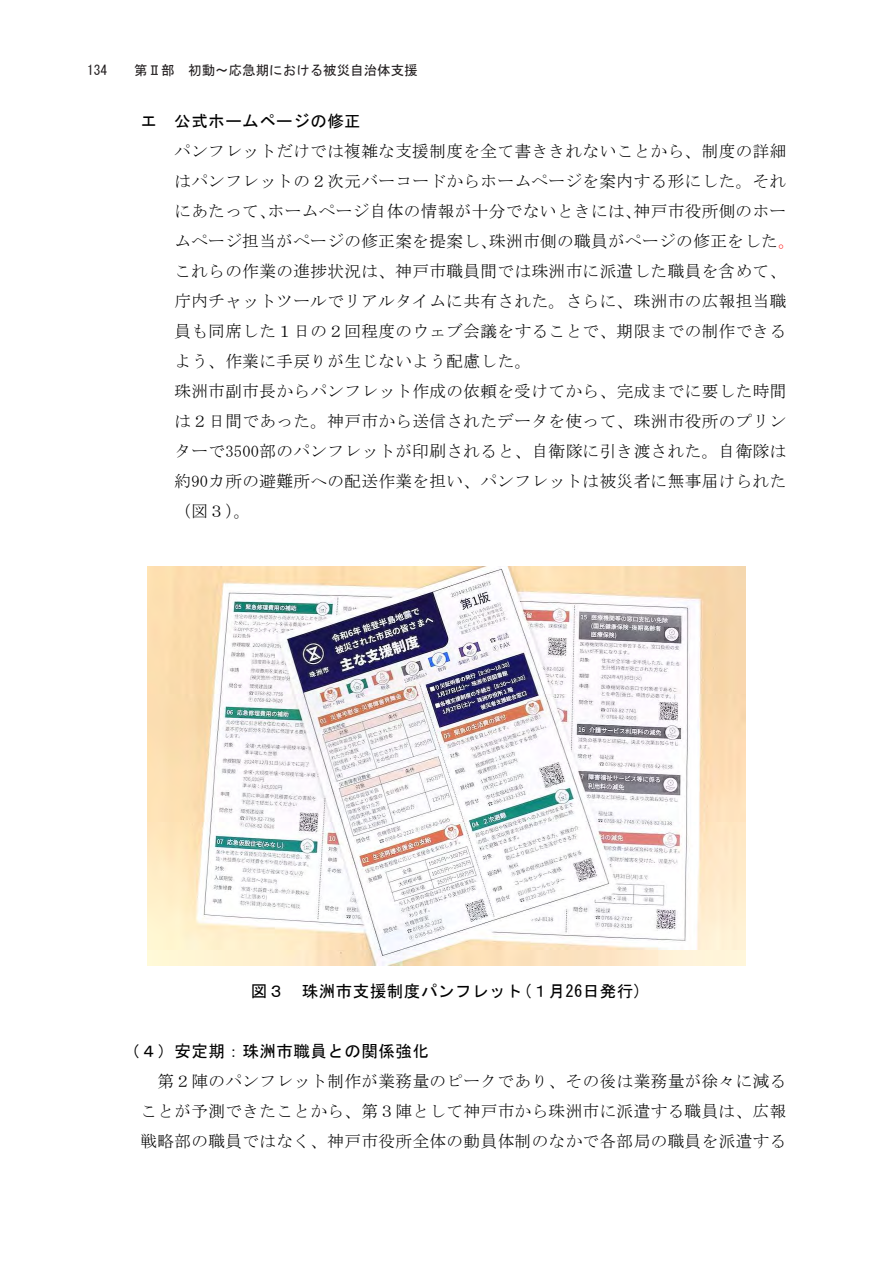
<style>
.page{position:relative;width:893px;height:1263px;background:#fff}
.page>*{position:absolute;margin:0;border:0;box-sizing:border-box;transform-origin:0 0}
.t1{font:16.5px/30px "MS Mincho";letter-spacing:.025em;color:#000}
.t2{font:16.5px "MS Gothic";letter-spacing:.02em;color:#000}
.t3{font:13.5px "MS Gothic";color:#231f20}
.s1{font-family:"MS Gothic"}
.s2{color:#f00}
</style>
<div class="page">
<img style="left:147px;top:567px;width:599px;height:399px">
<p class="t3" style="left:87px;top:63px;width:332px">134　　第Ⅱ部　初動～応急期における被災自治体支援</p>
<p class="t1" style="left:174px;top:106px;width:622px;text-indent:-34px"><span class="s1">エ 公式ホームページの修正<br></span>パンフレットだけでは複雑な支援制度を全て書ききれないことから、制度の詳細はパンフレットの２次元バーコードからホームページを案内する形にした。それにあたって、ホームページ自体の情報が十分でないときには、神戸市役所側のホームページ担当がページの修正案を提案し、珠洲市側の職員がページの修正をした<span class="s2">。</span>これらの作業の進捗状況は、神戸市職員間では珠洲市に派遣した職員を含めて、庁内チャットツールでリアルタイムに共有された。さらに、珠洲市の広報担当職員も同席した１日の２回程度のウェブ会議をすることで、期限までの制作できるよう、作業に手戻りが生じないよう配慮した。<br>珠洲市副市長からパンフレット作成の依頼を受けてから、完成までに要した時間は２日間であった。神戸市から送信されたデータを使って、珠洲市役所のプリンターで3500部のパンフレットが印刷されると、自衛隊に引き渡された。自衛隊は約90カ所の避難所への配送作業を担い、パンフレットは被災者に無事届けられた（図３）。</p>
<p class="t2" style="left:251px;top:983px;width:392px">図３ 珠洲市支援制度パンフレット(１月26日発行)</p>
<p class="t2" style="left:124px;top:1043px;width:307px">（４）安定期：珠洲市職員との関係強化</p>
<p class="t1" style="left:157px;top:1066px;width:631px">第２陣のパンフレット制作が業務量のピークであり、その後は業務量が徐々に減る</p>
<p class="t1" style="left:141px;top:1096px;width:647px">ことが予測できたことから、第３陣として神戸市から珠洲市に派遣する職員は、広報</p>
<p class="t1" style="left:141px;top:1126px;width:647px">戦略部の職員ではなく、神戸市役所全体の動員体制のなかで各部局の職員を派遣する</p>
</div>
